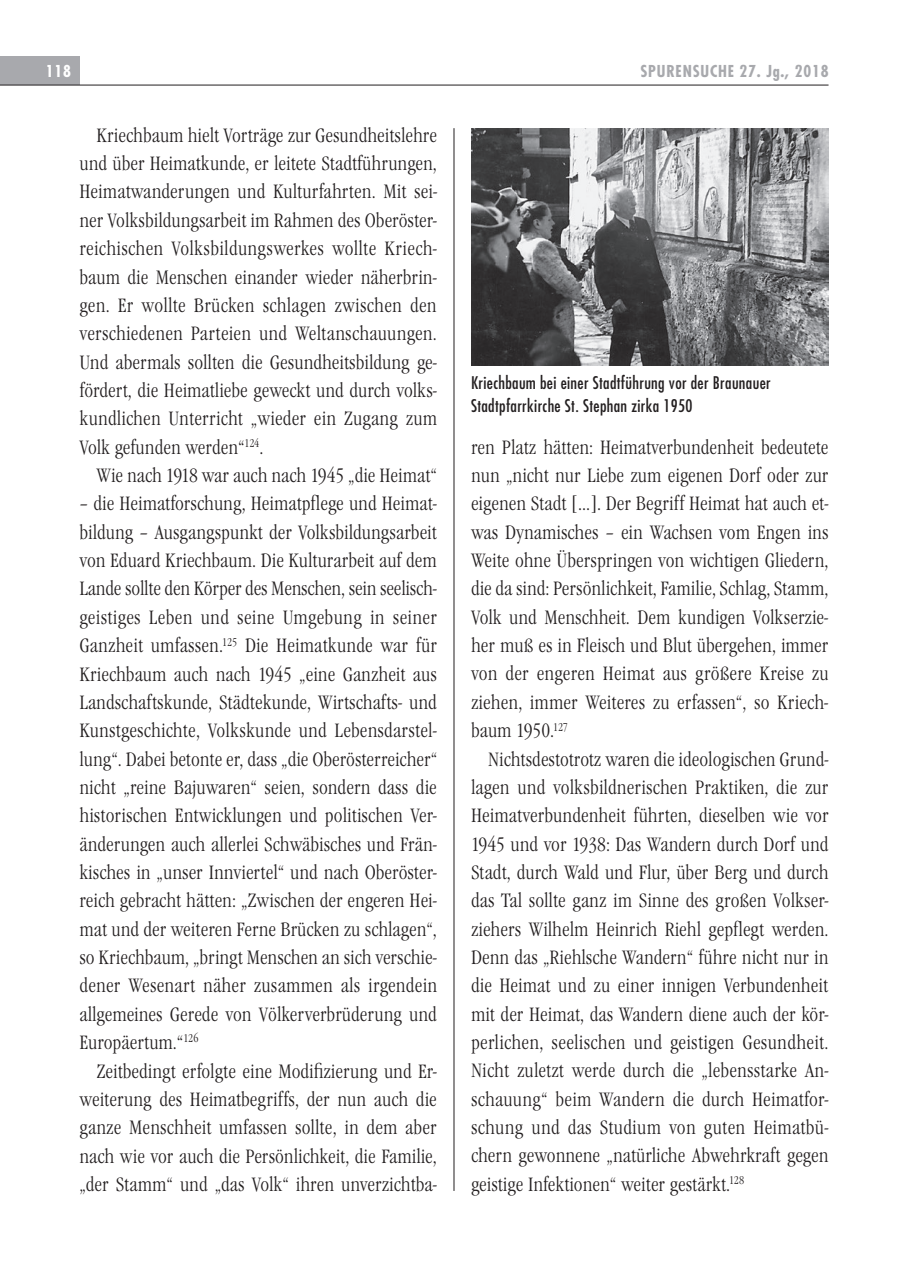
<style>
.page{position:relative;width:908px;height:1276px;background:#fff}
.page>*{position:absolute;margin:0;border:0;box-sizing:border-box;transform-origin:0 0}
.t1{font:20px/28.4px "Garamond Itc T Ligh Cond";color:#231f20;text-align:justify}
.t2{font:condensed 17px/22.6px "Futura";letter-spacing:.02em;color:#231f20}
.t3{font:700 condensed 16px "Futura";letter-spacing:.05em;color:#a8a9ad}
.t4{font:700 condensed 16px "Futura";color:#fff}
</style>
<div class="page">
<hr style="left:453px;top:128px;width:1px;height:1063px;background:#231f20">
<div style="left:0;top:57px;width:79px;height:28px;background:#a8a9ad"></div>
<hr style="left:0;top:85px;width:828px;height:1px;background:#231f20">
<img style="left:471px;top:128px;width:357px;height:238px">
<p class="t4" style="left:46px;top:60px;width:27px">118</p>
<p class="t3" style="left:640px;top:60px;width:189px">SPURENSUCHE 27. Jg., 2018</p>
<p class="t1" style="left:79px;top:121px;width:359px;text-indent:17px">Kriechbaum hielt Vorträge zur Gesundheitslehre und über Heimatkunde, er leitete Stadtführungen, Heimatwanderungen und Kulturfahrten. Mit sei&shy;ner Volksbildungsarbeit im Rahmen des Oberöster&shy;reichischen Volksbildungswerkes wollte Kriech&shy;baum die Menschen einander wieder näherbrin&shy;gen. Er wollte Brücken schlagen zwischen den verschiedenen Parteien und Weltanschauungen.<br>Und abermals sollten die Gesundheitsbildung ge&shy;fördert, die Heimatliebe geweckt und durch volks&shy;kundlichen Unterricht „wieder ein Zugang zum Volk gefunden werden“<sup>124</sup>.</p>
<p class="t1" style="left:96px;top:461px;width:342px">Wie nach 1918 war auch nach 1945 „die Heimat“</p>
<p class="t1" style="left:79px;top:490px;width:359px">– die Heimatforschung, Heimatpflege und Heimat&shy;bildung – Ausgangspunkt der Volksbildungsarbeit von Eduard Kriechbaum. Die Kulturarbeit auf dem Lande sollte den Körper des Menschen, sein seelisch&shy;geistiges Leben und seine Umgebung in seiner Ganzheit umfassen.<sup>125</sup> Die Heimatkunde war für Kriechbaum auch nach 1945 „eine Ganzheit aus Landschaftskunde, Städtekunde, Wirtschafts- und Kunstgeschichte, Volkskunde und Lebensdarstel&shy;lung“. Dabei betonte er, dass „die Oberösterreicher“ nicht „reine Bajuwaren“ seien, sondern dass die historischen Entwicklungen und politischen Ver&shy;änderungen auch allerlei Schwäbisches und Frän&shy;kisches in „unser Innviertel“ und nach Oberöster&shy;reich gebracht hätten: „Zwischen der engeren Hei&shy;mat und der weiteren Ferne Brücken zu schlagen“, so Kriechbaum, „bringt Menschen an sich verschie&shy;dener Wesenart näher zusammen als irgendein allgemeines Gerede von Völkerverbrüderung und Europäertum.“<sup>126</sup></p>
<p class="t1" style="left:79px;top:1057px;width:359px;text-indent:17px">Zeitbedingt erfolgte eine Modifizierung und Er&shy;weiterung des Heimatbegriffs, der nun auch die ganze Menschheit umfassen sollte, in dem aber nach wie vor auch die Persönlichkeit, die Familie, „der Stamm“ und „das Volk“ ihren unverzichtba-</p>
<p class="t2" style="left:471px;top:371px;width:301px">Kriechbaum bei einer Stadtführung vor der Braunauer<br>Stadtpfarrkirche St. Stephan zirka 1950</p>
<p class="t1" style="left:471px;top:433px;width:359px">ren Platz hätten: Heimatverbundenheit bedeutete nun „nicht nur Liebe zum eigenen Dorf oder zur eigenen Stadt [...]. Der Begriff Heimat hat auch et&shy;was Dynamisches – ein Wachsen vom Engen ins Weite ohne Überspringen von wichtigen Gliedern, die da sind: Persönlichkeit, Familie, Schlag, Stamm, Volk und Menschheit. Dem kundigen Volkserzie&shy;her muß es in Fleisch und Blut übergehen, immer von der engeren Heimat aus größere Kreise zu ziehen, immer Weiteres zu erfassen“, so Kriech&shy;baum 1950.<sup>127</sup></p>
<p class="t1" style="left:471px;top:745px;width:359px;text-indent:17px">Nichtsdestotrotz waren die ideologischen Grund&shy;lagen und volksbildnerischen Praktiken, die zur Heimatverbundenheit führten, dieselben wie vor 1945 und vor 1938: Das Wandern durch Dorf und Stadt, durch Wald und Flur, über Berg und durch das Tal sollte ganz im Sinne des großen Volkser&shy;ziehers Wilhelm Heinrich Riehl gepflegt werden.<br>Denn das „Riehlsche Wandern“ führe nicht nur in die Heimat und zu einer innigen Verbundenheit mit der Heimat, das Wandern diene auch der kör&shy;perlichen, seelischen und geistigen Gesundheit.<br>Nicht zuletzt werde durch die „lebensstarke An&shy;schauung“ beim Wandern die durch Heimatfor&shy;schung und das Studium von guten Heimatbü&shy;chern gewonnene „natürliche Abwehrkraft gegen geistige Infektionen“ weiter gestärkt.<sup>128</sup></p>
</div>
